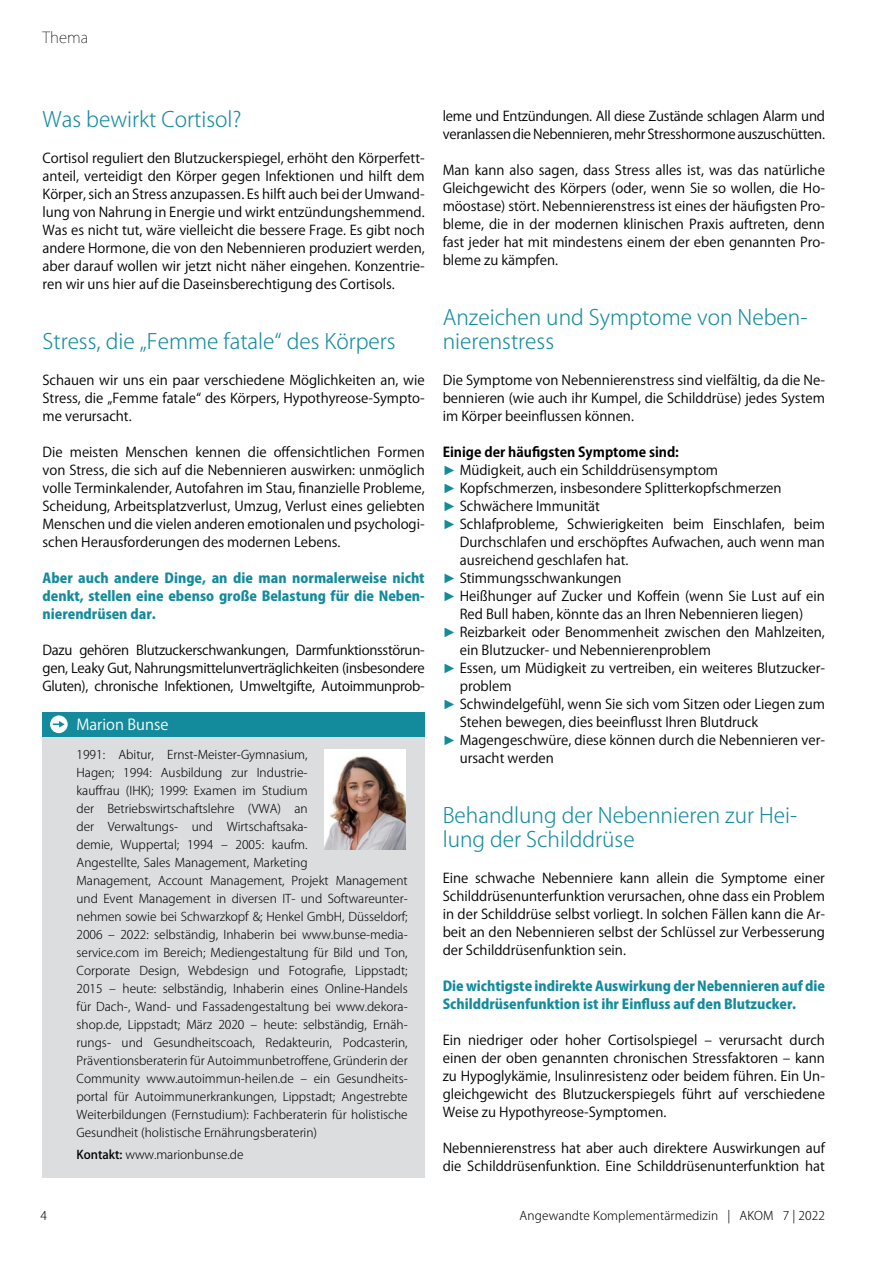
<style>
.page{position:relative;width:893px;height:1263px;background:#fff}
.page>*{position:absolute;margin:0;border:0;box-sizing:border-box;transform-origin:0 0}
.t1{font:300 21px/24px "Koz Go Pr 6 N";color:#138b9d}
.t2{font:15px "Koz Go Pr 6 N";color:#fff}
.t3{font:200 15px "Koz Go Pr 6 N";color:#000}
.t4{font:13.5px/18px "Koz Go Pr 6 N";color:#000;text-align:justify}
.t5{font:800 13.5px/18px "Koz Go Pr 6 N";color:#138b9d}
.t6{font:13.5px/18px "Koz Go Pr 6 N";letter-spacing:-.02em;color:#000}
.t7{font:700 13.5px "Koz Go Pr 6 N";color:#000}
.t8{font:300 12px/18px "Koz Go Pr 6 N";color:#000}
.s1{font-weight:500}
.s2{font-family:"Arial";color:#138b9d}
</style>
<div class="page">
<div style="left:43px;top:736px;width:382px;height:442px;background:#dcddde"></div>
<div style="left:43px;top:712px;width:382px;height:24px;background:#138b9d"></div>
<img style="left:325px;top:749px;width:81px;height:100px">
<svg style="left:50px;top:715px;width:18px;height:18px"></svg>
<p class="t3" style="left:43px;top:29px;width:47px">Thema</p>
<h1 class="t1" style="left:43px;top:107px;width:200px">Was bewirkt Cortisol?</h1>
<p class="t4" style="left:43px;top:149px;width:384px">Cortisol reguliert den Blutzuckerspiegel, erhöht den Körperfett&shy;anteil, verteidigt den Körper gegen Infektionen und hilft dem Körper, sich an Stress anzupassen. Es hilft auch bei der Umwand&shy;lung von Nahrung in Energie und wirkt entzündungshemmend.<br>Was es nicht tut, wäre vielleicht die bessere Frage. Es gibt noch andere Hormone, die von den Nebennieren produziert werden, aber darauf wollen wir jetzt nicht näher eingehen. Konzentrie&shy;ren wir uns hier auf die Daseinsberechtigung des Cortisols.</p>
<h1 class="t1" style="left:43px;top:329px;width:355px">Stress, die „Femme fatale“ des Körpers</h1>
<p class="t4" style="left:43px;top:371px;width:384px">Schauen wir uns ein paar verschiedene Möglichkeiten an, wie Stress, die „Femme fatale“ des Körpers, Hypothyreose-Sympto&shy;me verursacht.</p>
<p class="t4" style="left:43px;top:443px;width:384px">Die meisten Menschen kennen die offensichtlichen Formen von Stress, die sich auf die Nebennieren auswirken: unmöglich volle Terminkalender, Autofahren im Stau, finanzielle Probleme, Scheidung, Arbeitsplatzverlust, Umzug, Verlust eines geliebten Menschen und die vielen anderen emotionalen und psychologi&shy;schen Herausforderungen des modernen Lebens.</p>
<p class="t5" style="left:43px;top:569px;width:384px;text-align:justify">Aber auch andere Dinge, an die man normalerweise nicht denkt, stellen eine ebenso große Belastung für die Neben&shy;nierendrüsen dar.</p>
<p class="t4" style="left:43px;top:641px;width:384px">Dazu gehören Blutzuckerschwankungen, Darmfunktionsstörun&shy;gen, Leaky Gut, Nahrungsmittelunverträglichkeiten (insbesondere Gluten), chronische Infektionen, Umweltgifte, Autoimmunprob-</p>
<p class="t2" style="left:77px;top:716px;width:93px">Marion Bunse</p>
<p class="t8" style="left:40px;top:1207px;width:8px">4</p>
<p class="t8" style="left:77px;top:745px;width:333px">1991: Abitur, Ernst-Meister-Gymnasium,<br>Hagen; 1994: Ausbildung zur Industrie-<br>kauffrau (IHK); 1999: Examen im Studium<br>der Betriebswirtschaftslehre (VWA) an<br>der Verwaltungs- und Wirtschaftsaka-<br>demie, Wuppertal; 1994 – 2005: kaufm.<br>Angestellte, Sales Management, Marketing<br>Management, Account Management, Projekt Management und Event Management in diversen IT- und Softwareunter&shy;nehmen sowie bei Schwarzkopf &amp;; Henkel GmbH, Düsseldorf; 2006 – 2022: selbständig, Inhaberin bei www.bunse-media&shy;service.com im Bereich; Mediengestaltung für Bild und Ton, Corporate Design, Webdesign und Fotografie, Lippstadt; 2015 – heute: selbständig, Inhaberin eines Online-Handels für Dach-, Wand- und Fassadengestaltung bei www.dekora&shy;shop.de, Lippstadt; März 2020 – heute: selbständig, Ernäh&shy;rungs- und Gesundheitscoach, Redakteurin, Podcasterin, Präventionsberaterin für Autoimmunbetroffene, Gründerin der Community www.autoimmun-heilen.de – ein Gesundheits&shy;portal für Autoimmunerkrankungen, Lippstadt; Angestrebte Weiterbildungen (Fernstudium): Fachberaterin für holistische Gesundheit (holistische Ernährungsberaterin)</p>
<p class="t8" style="left:77px;top:1146px;width:169px"><span class="s1">Kontakt:</span> www.marionbunse.de</p>
<p class="t6" style="left:443px;top:107px;width:384px">leme und Entzündungen. All diese Zustände schlagen Alarm und veranlassen die Nebennieren, mehr Stresshormone auszuschütten.</p>
<p class="t4" style="left:443px;top:161px;width:384px">Man kann also sagen, dass Stress alles ist, was das natürliche Gleichgewicht des Körpers (oder, wenn Sie so wollen, die Ho&shy;möostase) stört. Nebennierenstress ist eines der häufigsten Pro&shy;bleme, die in der modernen klinischen Praxis auftreten, denn fast jeder hat mit mindestens einem der eben genannten Pro&shy;bleme zu kämpfen.</p>
<h1 class="t1" style="left:443px;top:305px;width:366px">Anzeichen und Symptome von Neben&shy;nierenstress</h1>
<p class="t4" style="left:443px;top:371px;width:384px">Die Symptome von Nebennierenstress sind vielfältig, da die Ne&shy;bennieren (wie auch ihr Kumpel, die Schilddrüse) jedes System im Körper beeinflussen können.</p>
<p class="t7" style="left:443px;top:444px;width:238px">Einige der häufigsten Symptome sind:</p>
<p class="t4" style="left:443px;top:461px;width:277px"><span class="s2">►</span> Müdigkeit, auch ein Schilddrüsensymptom</p>
<p class="t4" style="left:443px;top:479px;width:340px"><span class="s2">►</span> Kopfschmerzen, insbesondere Splitterkopfschmerzen</p>
<p class="t4" style="left:443px;top:497px;width:159px"><span class="s2">►</span> Schwächere Immunität</p>
<p class="t4" style="left:443px;top:515px;width:384px"><span class="s2">►</span> Schlafprobleme, Schwierigkeiten beim Einschlafen, beim</p>
<p class="t4" style="left:460px;top:533px;width:367px">Durchschlafen und erschöpftes Aufwachen, auch wenn man</p>
<p class="t4" style="left:460px;top:551px;width:170px">ausreichend geschlafen hat.</p>
<p class="t4" style="left:443px;top:569px;width:180px"><span class="s2">►</span> Stimmungsschwankungen</p>
<p class="t4" style="left:443px;top:587px;width:384px"><span class="s2">►</span> Heißhunger auf Zucker und Koffein (wenn Sie Lust auf ein</p>
<p class="t4" style="left:460px;top:605px;width:345px">Red Bull haben, könnte das an Ihren Nebennieren liegen)</p>
<p class="t4" style="left:443px;top:623px;width:384px"><span class="s2">►</span> Reizbarkeit oder Benommenheit zwischen den Mahlzeiten,</p>
<p class="t4" style="left:460px;top:641px;width:253px">ein Blutzucker- und Nebennierenproblem</p>
<p class="t4" style="left:443px;top:659px;width:384px"><span class="s2">►</span> Essen, um Müdigkeit zu vertreiben, ein weiteres Blutzucker-</p>
<p class="t4" style="left:460px;top:677px;width:53px">problem</p>
<p class="t4" style="left:443px;top:695px;width:384px"><span class="s2">►</span> Schwindelgefühl, wenn Sie sich vom Sitzen oder Liegen zum</p>
<p class="t4" style="left:460px;top:713px;width:300px">Stehen bewegen, dies beeinflusst Ihren Blutdruck</p>
<p class="t4" style="left:443px;top:731px;width:384px"><span class="s2">►</span> Magengeschwüre, diese können durch die Nebennieren ver-</p>
<p class="t4" style="left:460px;top:749px;width:96px">ursacht werden</p>
<h1 class="t1" style="left:443px;top:803px;width:356px">Behandlung der Nebennieren zur Hei&shy;lung der Schilddrüse</h1>
<p class="t4" style="left:443px;top:869px;width:384px">Eine schwache Nebenniere kann allein die Symptome einer Schilddrüsenunterfunktion verursachen, ohne dass ein Problem in der Schilddrüse selbst vorliegt. In solchen Fällen kann die Ar&shy;beit an den Nebennieren selbst der Schlüssel zur Verbesserung der Schilddrüsenfunktion sein.</p>
<p class="t5" style="left:443px;top:977px;width:384px">Die wichtigste indirekte Auswirkung der Nebennieren auf die<br>Schilddrüsenfunktion ist ihr Einfluss auf den Blutzucker.</p>
<p class="t4" style="left:443px;top:1031px;width:384px">Ein niedriger oder hoher Cortisolspiegel – verursacht durch einen der oben genannten chronischen Stressfaktoren – kann zu Hypoglykämie, Insulinresistenz oder beidem führen. Ein Un&shy;gleichgewicht des Blutzuckerspiegels führt auf verschiedene Weise zu Hypothyreose-Symptomen.</p>
<p class="t4" style="left:443px;top:1139px;width:384px">Nebennierenstress hat aber auch direktere Auswirkungen auf die Schilddrüsenfunktion. Eine Schilddrüsenunterfunktion hat</p>
<p class="t8" style="left:520px;top:1207px;width:307px">Angewandte Komplementärmedizin | AKOM 7 | 2022</p>
</div>
